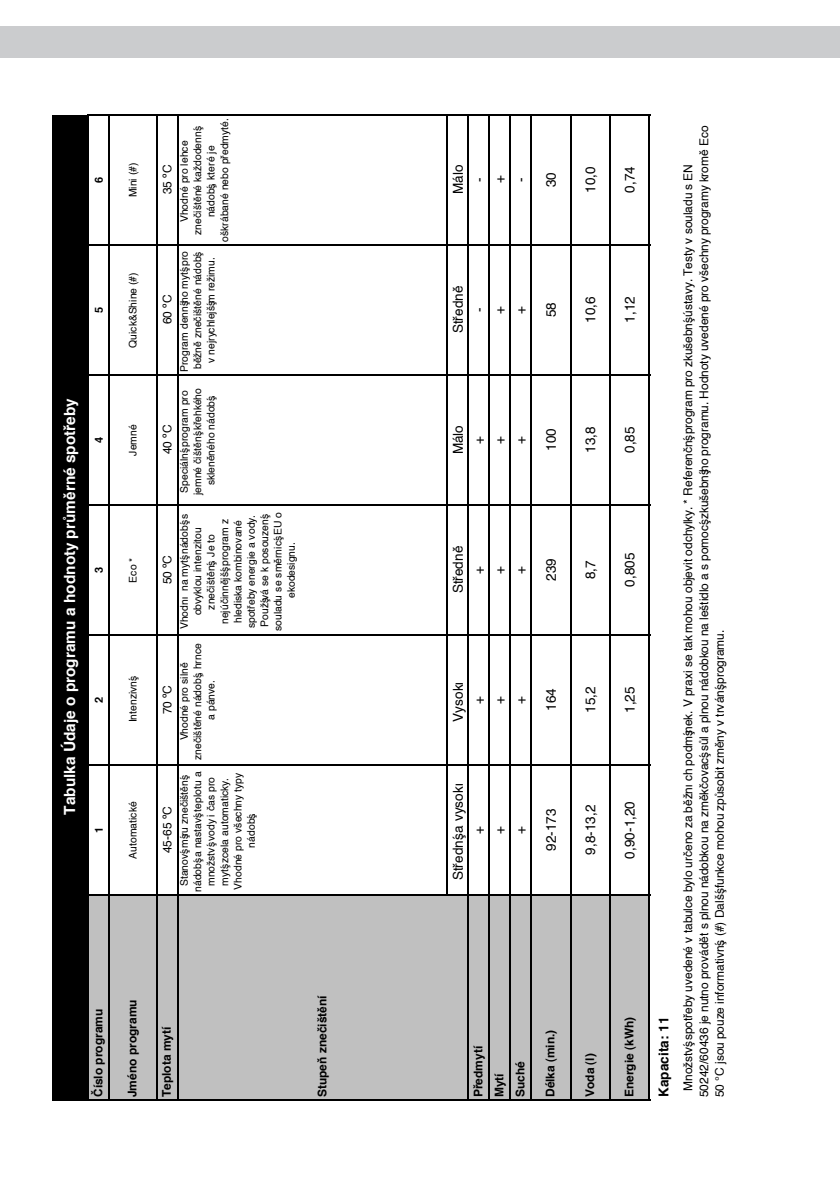
<style>
.page{position:relative;width:840px;height:1191px;background:#fff}
.page>*{position:absolute;margin:0;border:0;box-sizing:border-box;transform-origin:0 0}
.t1{font:700 15.4px "Helvetica";color:#fff}
.t2{font:13.6px "Helvetica";letter-spacing:.005em;color:#000}
.t3{font:700 13.6px "Helvetica";letter-spacing:.005em;color:#000}
.t4{font:12px/15.8px "Helvetica";letter-spacing:-.005em;color:#000}
.t5{font:700 12px/21px "Helvetica";letter-spacing:.005em;color:#000}
.t6{font:700 11px "Helvetica";color:#000}
.t7{font:10.4px/13.4px "Helvetica";color:#000;text-align:center}
.s1{font-family:"Arial"}
</style>
<div class="page">
<div style="left:53px;top:115px;width:35px;height:984px;background:#000"></div>
<div style="left:88px;top:895px;width:21px;height:204px;background:#c0c0c0"></div>
<div style="left:109px;top:895px;width:540px;height:204px;background:#c0c0c0"></div>
<hr style="left:52px;top:1099px;width:597px;height:1px;background:#000">
<hr style="left:89px;top:894px;width:560px;height:2px;background:#000">
<hr style="left:89px;top:764px;width:560px;height:2px;background:#000">
<hr style="left:89px;top:634px;width:560px;height:2px;background:#000">
<hr style="left:89px;top:504px;width:560px;height:2px;background:#000">
<hr style="left:89px;top:374px;width:560px;height:2px;background:#000">
<hr style="left:89px;top:244px;width:560px;height:2px;background:#000">
<hr style="left:89px;top:114px;width:560px;height:2px;background:#000">
<hr style="left:52px;top:115px;width:1px;height:984px;background:#000">
<hr style="left:87px;top:114px;width:2px;height:985px;background:#000">
<hr style="left:108px;top:114px;width:2px;height:985px;background:#000">
<hr style="left:156px;top:114px;width:1px;height:985px;background:#000">
<hr style="left:177px;top:114px;width:1px;height:985px;background:#000">
<hr style="left:446px;top:114px;width:2px;height:780px;background:#000">
<hr style="left:467px;top:114px;width:2px;height:985px;background:#000">
<hr style="left:488px;top:114px;width:2px;height:985px;background:#000">
<hr style="left:509px;top:114px;width:2px;height:985px;background:#000">
<hr style="left:530px;top:114px;width:1px;height:985px;background:#000">
<hr style="left:569px;top:114px;width:2px;height:985px;background:#000">
<hr style="left:609px;top:114px;width:1px;height:985px;background:#000">
<hr style="left:648px;top:114px;width:1px;height:985px;background:#000">
<div style="left:0;top:26px;width:839px;height:32px;background:#cbccce"></div>
<p class="t6" style="left:92px;top:182px;width:8px;rotate:-90deg">6</p>
<p class="t6" style="left:92px;top:312px;width:8px;rotate:-90deg">5</p>
<p class="t1" style="left:60px;top:814px;width:418px;rotate:-90deg">Tabulka Údaje o programu a hodnoty pr<span class="s1">ů</span>m<span class="s1">ě</span>rné spot<span class="s1">ř</span>eby</p>
<p class="t6" style="left:92px;top:442px;width:8px;rotate:-90deg">4</p>
<p class="t6" style="left:92px;top:572px;width:8px;rotate:-90deg">3</p>
<p class="t6" style="left:92px;top:702px;width:8px;rotate:-90deg">2</p>
<p class="t6" style="left:92px;top:832px;width:8px;rotate:-90deg">1</p>
<p class="t7" style="left:126px;top:197px;width:36px;rotate:-90deg">Mini (#)</p>
<p class="t7" style="left:126px;top:348px;width:77px;rotate:-90deg">Quick&amp;Shine (#)</p>
<p class="t7" style="left:126px;top:456px;width:33px;rotate:-90deg">Jemné</p>
<p class="t7" style="left:126px;top:582px;width:26px;rotate:-90deg">Eco *</p>
<p class="t7" style="left:126px;top:722px;width:46px;rotate:-90deg">Intenzivní</p>
<p class="t7" style="left:126px;top:858px;width:59px;rotate:-90deg">Automatické</p>
<p class="t4" style="left:159px;top:194px;width:31px;rotate:-90deg">35 ºC</p>
<p class="t4" style="left:159px;top:324px;width:31px;rotate:-90deg">60 ºC</p>
<p class="t4" style="left:159px;top:454px;width:31px;rotate:-90deg">40 ºC</p>
<p class="t4" style="left:159px;top:584px;width:31px;rotate:-90deg">50 ºC</p>
<p class="t4" style="left:159px;top:714px;width:31px;rotate:-90deg">70 ºC</p>
<p class="t4" style="left:159px;top:853px;width:48px;rotate:-90deg">45-65 ºC</p>
<p class="t7" style="left:177px;top:242px;width:125px;rotate:-90deg">Vhodné pro lehce zne<span class="s1">č</span>išt<span class="s1">ě</span>né každodenní nádobí, které je<br>oškrábané nebo p<span class="s1">ř</span>edmyté.</p>
<p class="t7" style="left:177px;top:372px;width:122px;rotate:-90deg">Program denního mytí pro b<span class="s1">ě</span>žn<span class="s1">ě</span> zne<span class="s1">č</span>išt<span class="s1">ě</span>né nádobí v nejrychlejším režimu.</p>
<p class="t7" style="left:177px;top:495px;width:108px;rotate:-90deg">Speciální program pro jemné <span class="s1">č</span>išt<span class="s1">ě</span>ní k<span class="s1">ř</span>ehkého sklen<span class="s1">ě</span>ného nádobí.</p>
<p class="t7" style="left:177px;top:631px;width:120px;rotate:-90deg">Vhodný na mytí nádobí s obvyklou intenzitou zne<span class="s1">č</span>išt<span class="s1">ě</span>ní. Je to nejú<span class="s1">č</span>inn<span class="s1">ě</span>jší program z hlediska kombinované spot<span class="s1">ř</span>eby energie a vody.<br>Používá se k posouzení souladu se sm<span class="s1">ě</span>rnicí EU o ekodesignu.</p>
<p class="t7" style="left:177px;top:760px;width:118px;rotate:-90deg">Vhodné pro siln<span class="s1">ě </span>zne<span class="s1">č</span>išt<span class="s1">ě</span>né nádobí, hrnce a pánve.</p>
<p class="t7" style="left:177px;top:892px;width:122px;rotate:-90deg">Stanoví míru zne<span class="s1">č</span>išt<span class="s1">ě</span>ní nádobí a nastaví teplotu a množství vody i <span class="s1">č</span>as pro mytí zcela automaticky.<br>Vhodné pro všechny typy nádobí.</p>
<p class="t5" style="left:87px;top:1097px;width:90px;rotate:-90deg"><span class="s1">Č</span>íslo programu</p>
<p class="t5" style="left:121px;top:1097px;width:99px;rotate:-90deg">Jméno programu</p>
<p class="t5" style="left:156px;top:1097px;width:72px;rotate:-90deg">Teplota mytí</p>
<p class="t5" style="left:311px;top:1097px;width:104px;rotate:-90deg">Stupe<span class="s1">ň</span> zne<span class="s1">č</span>išt<span class="s1">ě</span>ní</p>
<p class="t2" style="left:449px;top:194px;width:31px;rotate:-90deg">Málo</p>
<p class="t2" style="left:470px;top:182px;width:6px;rotate:-90deg">-</p>
<p class="t2" style="left:491px;top:183px;width:9px;rotate:-90deg">+</p>
<p class="t2" style="left:512px;top:182px;width:6px;rotate:-90deg">-</p>
<p class="t2" style="left:542px;top:187px;width:17px;rotate:-90deg">30</p>
<p class="t2" style="left:449px;top:333px;width:49px;rotate:-90deg">St<span class="s1">ř</span>edn<span class="s1">ě</span></p>
<p class="t2" style="left:470px;top:312px;width:6px;rotate:-90deg">-</p>
<p class="t2" style="left:491px;top:313px;width:9px;rotate:-90deg">+</p>
<p class="t2" style="left:512px;top:313px;width:9px;rotate:-90deg">+</p>
<p class="t2" style="left:542px;top:317px;width:17px;rotate:-90deg">58</p>
<p class="t2" style="left:449px;top:454px;width:31px;rotate:-90deg">Málo</p>
<p class="t2" style="left:470px;top:443px;width:9px;rotate:-90deg">+</p>
<p class="t2" style="left:491px;top:443px;width:9px;rotate:-90deg">+</p>
<p class="t2" style="left:512px;top:443px;width:9px;rotate:-90deg">+</p>
<p class="t2" style="left:542px;top:451px;width:24px;rotate:-90deg">100</p>
<p class="t2" style="left:449px;top:593px;width:49px;rotate:-90deg">St<span class="s1">ř</span>edn<span class="s1">ě</span></p>
<p class="t2" style="left:470px;top:573px;width:9px;rotate:-90deg">+</p>
<p class="t2" style="left:491px;top:573px;width:9px;rotate:-90deg">+</p>
<p class="t2" style="left:512px;top:573px;width:9px;rotate:-90deg">+</p>
<p class="t2" style="left:542px;top:581px;width:24px;rotate:-90deg">239</p>
<p class="t2" style="left:449px;top:721px;width:41px;rotate:-90deg">Vysoký</p>
<p class="t2" style="left:470px;top:703px;width:9px;rotate:-90deg">+</p>
<p class="t2" style="left:491px;top:703px;width:9px;rotate:-90deg">+</p>
<p class="t2" style="left:512px;top:703px;width:9px;rotate:-90deg">+</p>
<p class="t2" style="left:542px;top:711px;width:24px;rotate:-90deg">164</p>
<p class="t2" style="left:449px;top:880px;width:98px;rotate:-90deg">St<span class="s1">ř</span>ední a vysoký</p>
<p class="t2" style="left:470px;top:833px;width:9px;rotate:-90deg">+</p>
<p class="t2" style="left:491px;top:833px;width:9px;rotate:-90deg">+</p>
<p class="t2" style="left:512px;top:833px;width:9px;rotate:-90deg">+</p>
<p class="t2" style="left:542px;top:851px;width:44px;rotate:-90deg">92-173</p>
<p class="t5" style="left:467px;top:1097px;width:53px;rotate:-90deg">P<span class="s1">ř</span>edmytí</p>
<p class="t5" style="left:488px;top:1097px;width:38px;rotate:-90deg">Mytí<br>Suché</p>
<p class="t5" style="left:539px;top:1097px;width:69px;rotate:-90deg">Délka (min.)</p>
<p class="t2" style="left:581px;top:193px;width:28px;rotate:-90deg">10,0</p>
<p class="t2" style="left:581px;top:323px;width:28px;rotate:-90deg">10,6</p>
<p class="t2" style="left:581px;top:453px;width:28px;rotate:-90deg">13,8</p>
<p class="t2" style="left:581px;top:579px;width:20px;rotate:-90deg">8,7</p>
<p class="t2" style="left:581px;top:713px;width:28px;rotate:-90deg">15,2</p>
<p class="t2" style="left:581px;top:854px;width:51px;rotate:-90deg">9,8-13,2</p>
<p class="t5" style="left:578px;top:1097px;width:45px;rotate:-90deg">Voda (l)</p>
<p class="t2" style="left:621px;top:193px;width:28px;rotate:-90deg">0,74</p>
<p class="t2" style="left:621px;top:323px;width:28px;rotate:-90deg">1,12</p>
<p class="t2" style="left:621px;top:453px;width:28px;rotate:-90deg">0,85</p>
<p class="t2" style="left:621px;top:587px;width:36px;rotate:-90deg">0,805</p>
<p class="t2" style="left:621px;top:713px;width:28px;rotate:-90deg">1,25</p>
<p class="t2" style="left:621px;top:858px;width:59px;rotate:-90deg">0,90-1,20</p>
<p class="t5" style="left:618px;top:1097px;width:82px;rotate:-90deg">Energie (kWh)</p>
<p class="t3" style="left:655px;top:1097px;width:82px;rotate:-90deg">Kapacita: 11</p>
<p class="t4" style="left:679px;top:1097px;width:973px;text-indent:6px;rotate:-90deg">Množství spot<span class="s1">ř</span>eby uvedené v tabulce bylo ur<span class="s1">č</span>eno za b<span class="s1">ě</span>žný ch podmínek. V praxi se tak mohou objevit odchylky. * Referen<span class="s1">č</span>ní program pro zkušební ústavy. Testy v souladu s EN<br>50242/60436 je nutno provád<span class="s1">ě</span>t s plnou nádobkou na zm<span class="s1">ě</span>k<span class="s1">č</span>ovací s<span class="s1">ů</span>l a plnou nádobkou na leštidlo a s pomocí zkušebního programu. Hodnoty uvedené pro všechny programy krom<span class="s1">ě</span> Eco<br>50 °C jsou pouze informativní. (#) Další funkce mohou zp<span class="s1">ů</span>sobit zm<span class="s1">ě</span>ny v trvání programu.</p>
</div>
